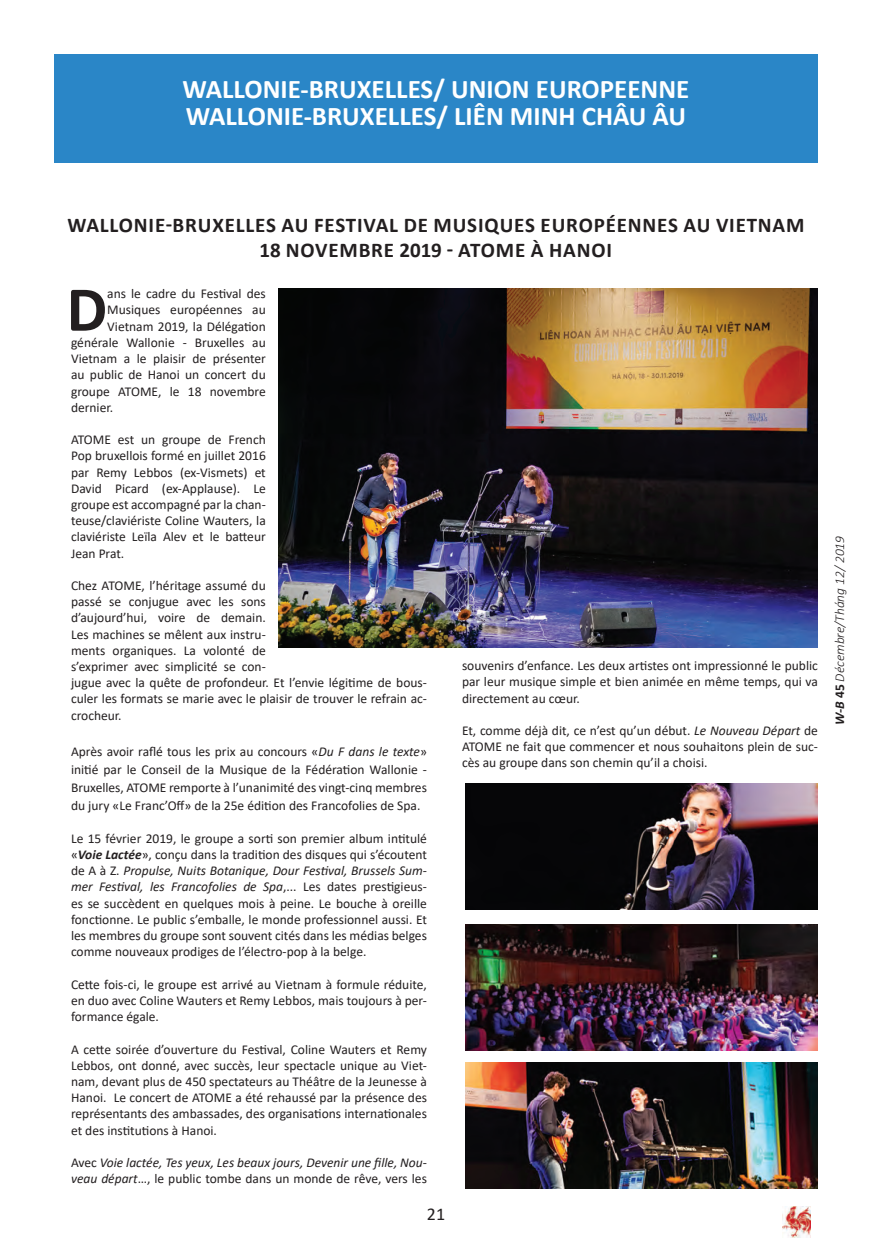
<style>
.page{position:relative;width:872px;height:1255px;background:#fff}
.page>*{position:absolute;margin:0;border:0;box-sizing:border-box;transform-origin:0 0}
.t1{font:700 64.5px "Calibri";color:#231f20}
.t2{font:700 27px "Calibri";color:#fff}
.Tieu_de{font:700 21px "Calibri";letter-spacing:.04em;color:#231f20}
.t3{font:18px "Calibri";color:#231f20}
.t4{font:13.5px/16.2px "Calibri";color:#231f20;text-align:justify}
.t5{font:italic 13.5px/16.2px "Calibri";color:#231f20}
.t6{font:italic 300 13.5px "Calibri";color:#231f20}
.s1{font-style:italic}
.s2{font-weight:700;font-style:italic}
.s3{font-style:normal}
.s4{font-weight:700}
.s5{font-weight:700;font-style:normal}
</style>
<div class="page">
<img style="left:782px;top:1206px;width:28px;height:31px">
<div style="left:54px;top:54px;width:764px;height:108px;background:#2a86c7"></div>
<img style="left:279px;top:288px;width:538px;height:359px">
<img style="left:466px;top:783px;width:352px;height:126px">
<img style="left:466px;top:924px;width:352px;height:126px">
<img style="left:466px;top:1062px;width:352px;height:126px">
<p class="t2" style="left:183px;top:70px;width:508px">WALLONIE-BRUXELLES/ UNION EUROPEENNE</p>
<p class="t2" style="left:186px;top:97px;width:502px">WALLONIE-BRUXELLES/ LIÊN MINH CHÂU ÂU</p>
<p class="Tieu_de" style="left:67px;top:210px;width:738px">WALLONIE-BRUXELLES AU FESTIVAL DE MUSIQUES EUROPÉENNES AU VIETNAM</p>
<p class="Tieu_de" style="left:259px;top:235px;width:354px">18 NOVEMBRE 2019 - ATOME À HANOI</p>
<p class="t1" style="left:67px;top:264px;width:42px">D</p>
<p class="t4" style="left:107px;top:285px;width:160px">ans le cadre du Festival des</p>
<p class="t4" style="left:107px;top:301px;width:160px">Musiques européennes au</p>
<p class="t4" style="left:107px;top:318px;width:160px">Vietnam 2019, la Délégation</p>
<p class="t4" style="left:71px;top:334px;width:196px">générale Wallonie - Bruxelles au</p>
<p class="t4" style="left:71px;top:350px;width:196px">Vietnam a le plaisir de présenter</p>
<p class="t4" style="left:71px;top:366px;width:196px">au public de Hanoi un concert du</p>
<p class="t4" style="left:71px;top:382px;width:196px">groupe ATOME, le 18 novembre</p>
<p class="t4" style="left:71px;top:399px;width:44px">dernier.</p>
<p class="t4" style="left:71px;top:431px;width:196px">ATOME est un groupe de French Pop bruxellois formé en juillet 2016 par Remy Lebbos (ex-Vismets) et David Picard (ex-Applause). Le groupe est accompagné par la chan&shy;teuse/claviériste Coline Wauters, la claviériste Leïla Alev et le batteur Jean Prat.</p>
<p class="t4" style="left:71px;top:577px;width:357px;text-align:left">Chez ATOME, l’héritage assumé du<br>passé se conjugue avec les sons<br>d’aujourd’hui, voire de demain.<br>Les machines se mêlent aux instru-<br>ments organiques. La volonté de<br>s’exprimer avec simplicité se con-<br>jugue avec la quête de profondeur. Et l’envie légitime de bous&shy;culer les formats se marie avec le plaisir de trouver le refrain ac&shy;crocheur.</p>
<p class="t4" style="left:71px;top:742px;width:357px;line-height:18px">Après avoir raflé tous les prix au concours «<span class="s1">Du F dans le texte</span>» initié par le Conseil de la Musique de la Fédération Wallonie - Bruxelles, ATOME remporte à l’unanimité des vingt-cinq membres du jury «Le Franc’Off» de la 25e édition des Francofolies de Spa.</p>
<p class="t4" style="left:71px;top:829px;width:357px">Le 15 février 2019, le groupe a sorti son premier album intitulé «<span class="s2">Voie Lactée</span>», conçu dans la tradition des disques qui s’écoutent de A à Z. <span class="s1">Propulse, Nuits Botanique, Dour Festival, Brussels Sum&shy;mer Festival, les Francofolies de Spa</span>,... Les dates prestigieus&shy;es se succèdent en quelques mois à peine. Le bouche à oreille fonctionne. Le public s’emballe, le monde professionnel aussi. Et les membres du groupe sont souvent cités dans les médias belges comme nouveaux prodiges de l’électro-pop à la belge.</p>
<p class="t4" style="left:71px;top:975px;width:357px">Cette fois-ci, le groupe est arrivé au Vietnam à formule réduite, en duo avec Coline Wauters et Remy Lebbos, mais toujours à per&shy;formance égale.</p>
<p class="t4" style="left:71px;top:1040px;width:357px">A cette soirée d’ouverture du Festival, Coline Wauters et Remy Lebbos, ont donné, avec succès, leur spectacle unique au Viet&shy;nam, devant plus de 450 spectateurs au Théâtre de la Jeunesse à Hanoi. Le concert de ATOME a été rehaussé par la présence des représentants des ambassades, des organisations internationales et des institutions à Hanoi.</p>
<p class="t5" style="left:71px;top:1153px;width:357px"><span class="s3">Avec</span> Voie lactée, Tes yeux, Les beaux jours, Devenir une fille, Nou&shy;veau départ<span class="s3">…, le public tombe dans un monde de rêve, vers les</span></p>
<p class="t4" style="left:462px;top:657px;width:357px">souvenirs d’enfance. Les deux artistes ont impressionné le public par leur musique simple et bien animée en même temps, qui va directement au cœur.</p>
<p class="t4" style="left:462px;top:722px;width:357px">Et, comme déjà dit, ce n’est qu’un début. <span class="s1">Le Nouveau Départ</span> de ATOME ne fait que commencer et nous souhaitons plein de suc&shy;cès au groupe dans son chemin qu’il a choisi.</p>
<h3 class="t3" style="left:427px;top:1201px;width:20px">21</h3>
<p class="t6" style="left:831px;top:724px;width:190px;rotate:-90deg"><span class="s4">W-B</span> <span class="s5">45</span> Décembre/Tháng 12/ 2019</p>
</div>
